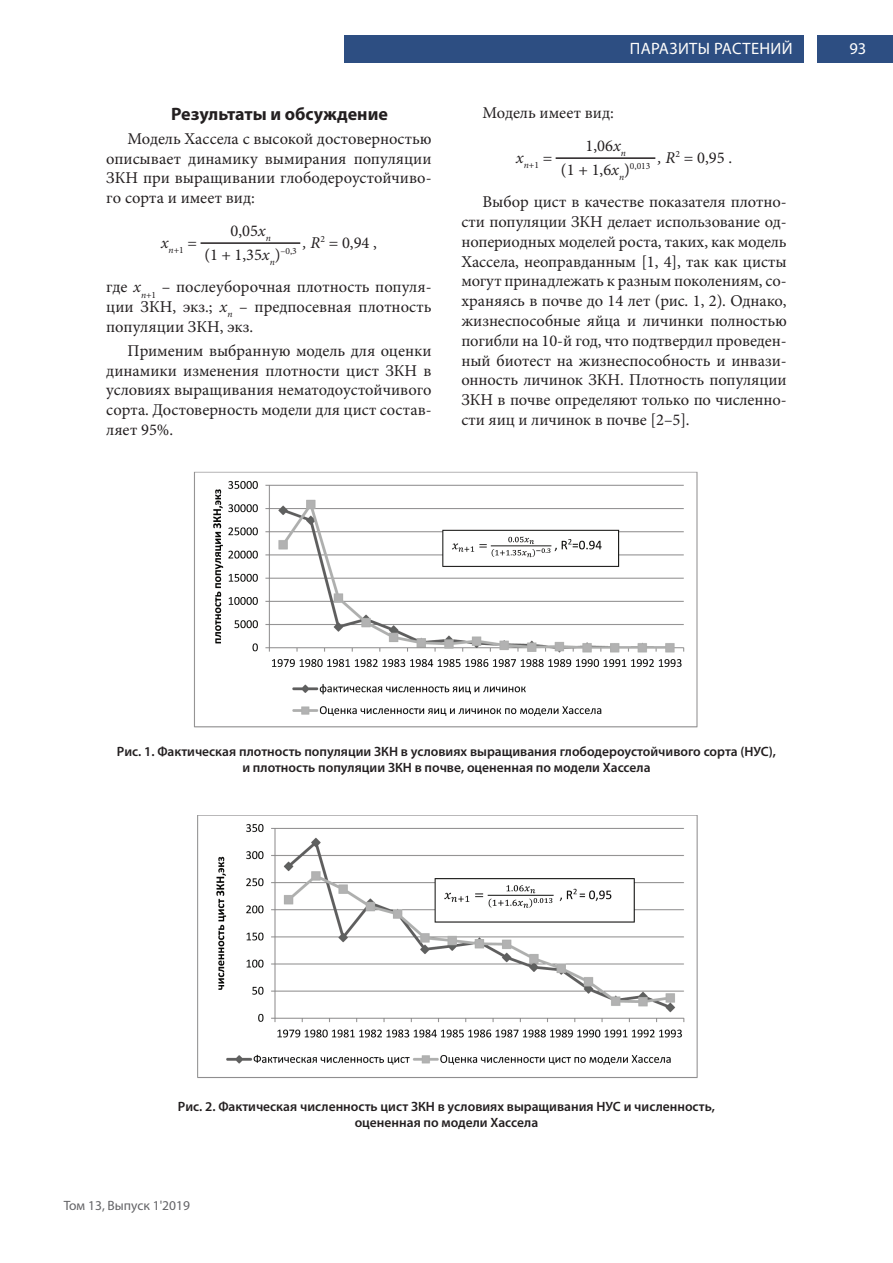
<style>
.page{position:relative;width:893px;height:1263px;background:#fff}
.page>*{position:absolute;margin:0;border:0;box-sizing:border-box;transform-origin:0 0}
.t1{font:700 18px "Myriad Pro";color:#231f20}
.t2{font:16.5px/19.8px "Minion Pro";color:#231f20;text-align:justify}
.t3{font:16.5px "Myriad Pro";letter-spacing:.02em;color:#fffefc}
.t4{font:16.5px "Myriad Pro";color:#fff}
.t5{font:600 13.5px/16.2px "Myriad Pro";color:#231f20;text-align:center}
.t6{font:13.5px "Myriad Pro";color:#636366}
.t7{font:9.6px "Minion Pro";color:#231f20}
.s1{font-style:italic}
</style>
<div class="page">
<div style="left:817px;top:36px;width:76px;height:27px;background:#2d4e82"></div>
<div style="left:344px;top:36px;width:459px;height:27px;background:#2d4e82"></div>
<hr style="left:201px;top:242px;width:99px;height:2px;background:#231f20">
<img style="left:194px;top:471px;width:504px;height:257px">
<hr style="left:556px;top:157px;width:99px;height:2px;background:#231f20">
<img style="left:197px;top:815px;width:501px;height:263px">
<p class="t1" style="left:171px;top:102px;width:218px">Результаты и обсуждение</p>
<p class="t2" style="left:106px;top:129px;width:327px;text-indent:21px">Модель Хассела с высокой достоверностью описывает динамику вымирания популяции ЗКН при выращивании глободероустойчиво&shy;го сорта и имеет вид:</p>
<p class="t7" style="left:161px;top:243px;width:38px"><sup>x</sup><span class="s1">n</span>+1 <sup>=</sup></p>
<p class="t2" style="left:204px;top:218px;width:174px;line-height:24px;text-indent:26px">0,05<span class="s1">x</span><sub>n<br></sub>(1 + 1,35<span class="s1">x</span><sub>n</sub>)<sup>–0,3</sup> <sup>,</sup> <sup>R</sup><sup>2</sup> = 0,94 ,</p>
<p class="t2" style="left:106px;top:277px;width:327px">где <span class="s1">x</span><sub>n</sub><sub>+1</sub> – послеуборочная плотность популя&shy;ции ЗКН, экз.; <span class="s1">x</span><sub>n</sub> – предпосевная плотность популяции ЗКН, экз.</p>
<p class="t2" style="left:106px;top:341px;width:327px;text-indent:21px">Применим выбранную модель для оценки динамики изменения плотности цист ЗКН в условиях выращивания нематодоустойчивого сорта. Достоверность модели для цист состав&shy;ляет 95%.</p>
<p class="t3" style="left:630px;top:39px;width:164px">ПАРАЗИТЫ РАСТЕНИЙ</p>
<p class="t2" style="left:483px;top:103px;width:133px">Модель имеет вид:</p>
<p class="t7" style="left:516px;top:159px;width:38px"><sup>x</sup><span class="s1">n</span>+1 <sup>=</sup></p>
<p class="t2" style="left:561px;top:133px;width:173px;line-height:24px;text-indent:25px">1,06<span class="s1">x</span><sub>n<br></sub>(1 + 1,6<span class="s1">x</span><sub>n</sub>)<sup>0,013</sup> <sup>,</sup> <sup>R</sup><sup>2</sup> = 0,95 .</p>
<p class="t2" style="left:461px;top:192px;width:327px;text-indent:21px">Выбор цист в качестве показателя плотно&shy;сти популяции ЗКН делает использование од&shy;нопериодных моделей роста, таких, как модель Хассела, неоправданным [1, 4], так как цисты могут принадлежать к разным поколениям, со&shy;храняясь в почве до 14 лет (рис. 1, 2). Однако, жизнеспособные яйца и личинки полностью погибли на 10-й год, что подтвердил проведен&shy;ный биотест на жизнеспособность и инвази&shy;онность личинок ЗКН. Плотность популяции ЗКН в почве определяют только по численно&shy;сти яиц и личинок в почве [2–5].</p>
<p class="t4" style="left:849px;top:39px;width:18px">93</p>
<p class="t5" style="left:117px;top:743px;width:661px">Рис. 1. Фактическая плотность популяции ЗКН в условиях выращивания глободероустойчивого сорта (НУС), и плотность популяции ЗКН в почве, оцененная по модели Хассела</p>
<p class="t5" style="left:178px;top:1097px;width:539px">Рис. 2. Фактическая численность цист ЗКН в условиях выращивания НУС и численность, оцененная по модели Хассела</p>
<p class="t6" style="left:64px;top:1197px;width:128px">Том 13, Выпуск 1'2019</p>
</div>
